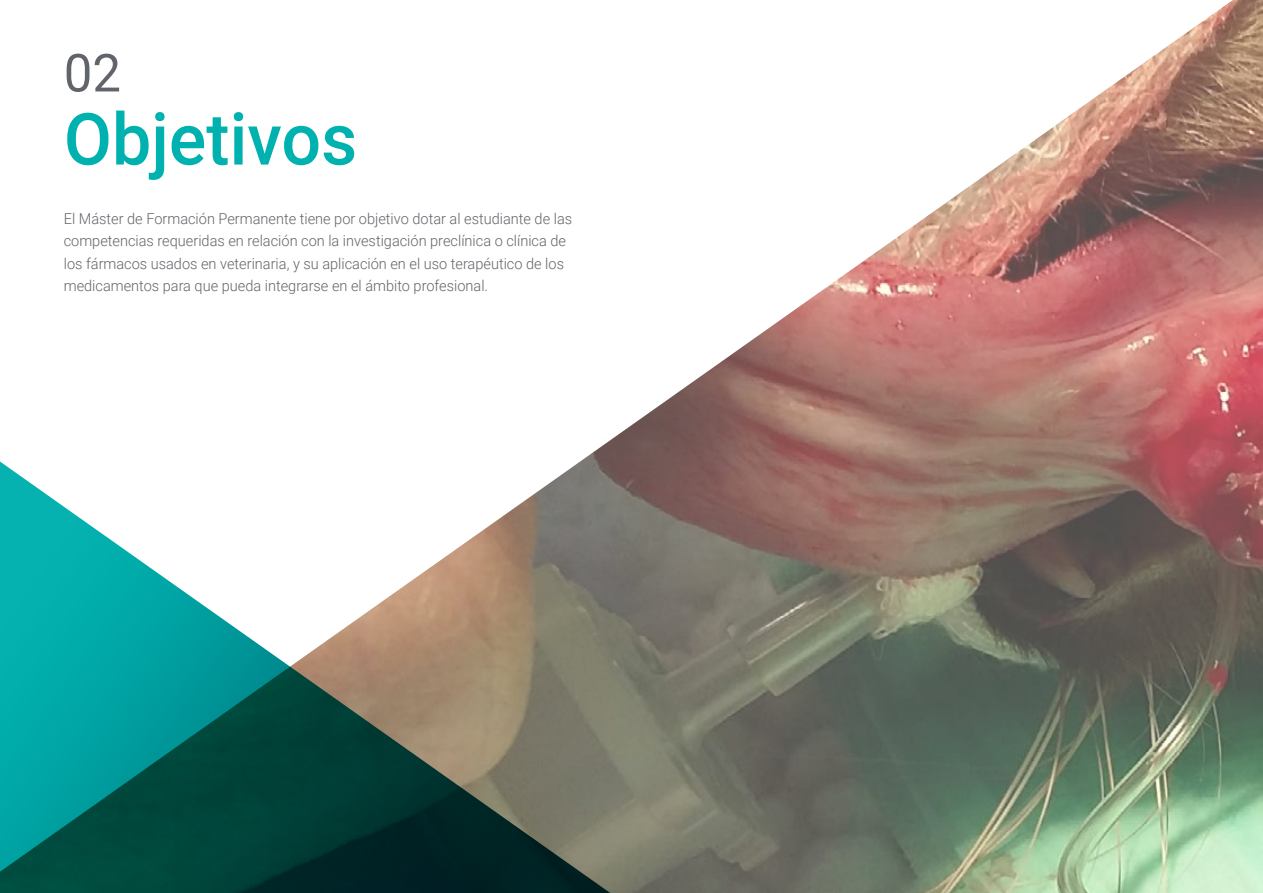
<style>
.page{position:relative;width:1263px;height:893px;background:#fff}
.page>*{position:absolute;margin:0;border:0;box-sizing:border-box;transform-origin:0 0}
.t1{font:500 72px "Roboto";color:#00b2af}
.t2{font:52.5px "Roboto";color:#61646a}
.t3{font:300 15px/22.5px "Roboto";color:#61646a}
</style>
<div class="page">
<img style="left:602px;top:0;width:661px;height:893px">
<svg style="left:0;top:446px;width:640px;height:447px"></svg>
<h2 class="t2" style="left:64px;top:36px;width:59px">02</h2>
<h1 class="t1" style="left:64px;top:89px;width:295px">Objetivos</h1>
<p class="t3" style="left:64px;top:207px;width:510px">El Máster de Formación Permanente tiene por objetivo dotar al estudiante de las competencias requeridas en relación con la investigación preclínica o clínica de los fármacos usados en veterinaria, y su aplicación en el uso terapéutico de los medicamentos para que pueda integrarse en el ámbito profesional.</p>
</div>
